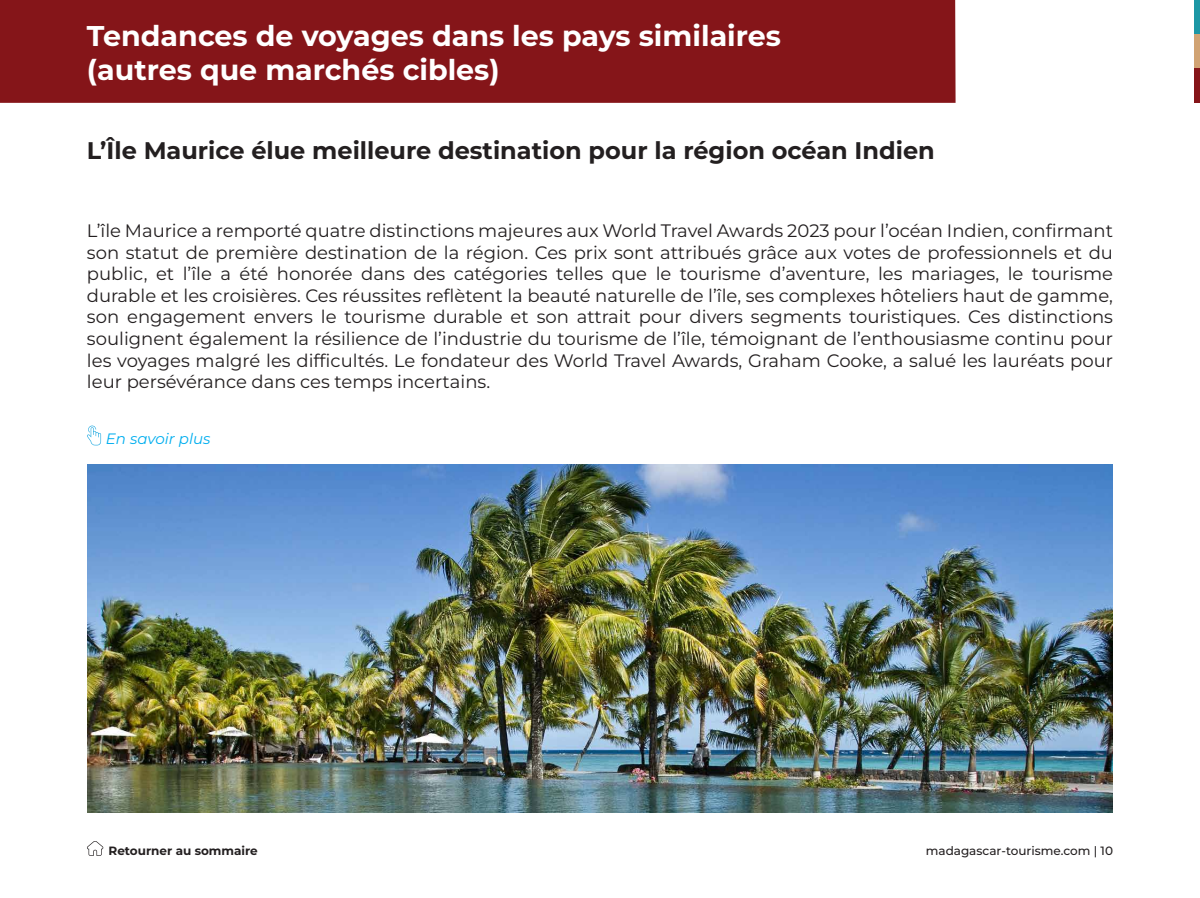
<style>
.page{position:relative;width:1200px;height:898px;background:#fff}
.page>*{position:absolute;margin:0;border:0;box-sizing:border-box;transform-origin:0 0}
.Theme{font:700 28.5px/34.2px "Montserrat";color:#fff}
.TITRE{font:700 24px "Montserrat";color:#231f20}
.texte{font:18px/21.6px "Montserrat";color:#231f20;text-align:justify}
.en_savoir_plu{font:italic 15px "Montserrat";color:#00aeef}
.t1{font:500 12px "Montserrat";color:#231f20}
.Retourner{font:700 12px "Montserrat";color:#231f20}
</style>
<div class="page">
<div style="left:1194px;top:0;width:5px;height:34px;background:#1d97a5"></div>
<div style="left:1194px;top:34px;width:5px;height:35px;background:#d1a373"></div>
<div style="left:1194px;top:69px;width:5px;height:34px;background:#851519"></div>
<div style="left:0;top:0;width:955px;height:103px;background:#851519"></div>
<svg style="left:87px;top:425px;width:14px;height:20px"></svg>
<img style="left:87px;top:465px;width:1025px;height:347px">
<svg style="left:87px;top:841px;width:16px;height:14px"></svg>
<p class="Theme" style="left:87px;top:18px;width:695px">Tendances de voyages dans les pays similaires (autres que marchés cibles)</p>
<p class="TITRE" style="left:87px;top:135px;width:849px">L’Île Maurice élue meilleure destination pour la région océan Indien</p>
<p class="texte" style="left:87px;top:219px;width:1027px">L’île Maurice a remporté quatre distinctions majeures aux World Travel Awards 2023 pour l’océan Indien, confirmant son statut de première destination de la région. Ces prix sont attribués grâce aux votes de professionnels et du public, et l’île a été honorée dans des catégories telles que le tourisme d’aventure, les mariages, le tourisme durable et les croisières. Ces réussites reflètent la beauté naturelle de l’île, ses complexes hôteliers haut de gamme, son engagement envers le tourisme durable et son attrait pour divers segments touristiques. Ces distinctions soulignent également la résilience de l’industrie du tourisme de l’île, témoignant de l’enthousiasme continu pour les voyages malgré les difficultés. Le fondateur des World Travel Awards, Graham Cooke, a salué les lauréats pour leur persévérance dans ces temps incertains.</p>
<p class="en_savoir_plu" style="left:106px;top:428px;width:106px">En savoir plus</p>
<p class="Retourner" style="left:108px;top:842px;width:151px">Retourner au sommaire</p>
<p class="t1" style="left:925px;top:842px;width:189px">madagascar-tourisme.com | 10</p>
</div>
